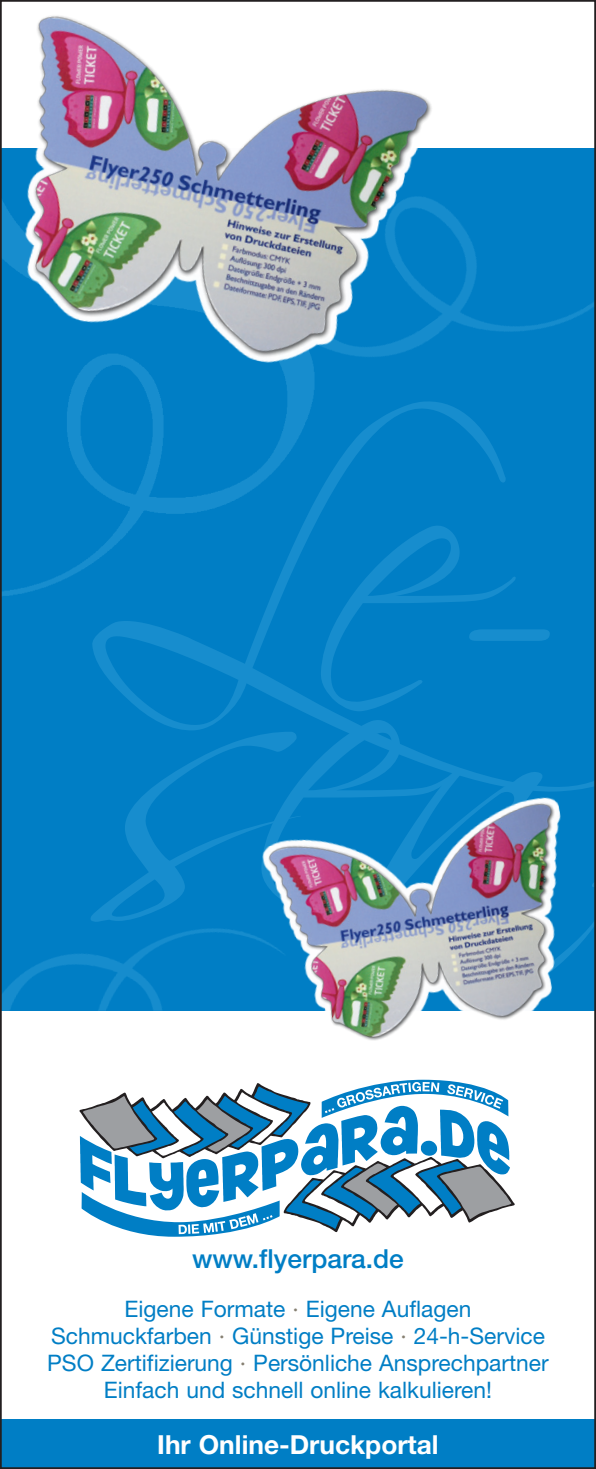
<style>
.page{position:relative;width:596px;height:1469px;background:#fff}
.page>*{position:absolute;margin:0;border:0;box-sizing:border-box;transform-origin:0 0}
.t1{font:424.2px "Scriptina";color:#178dce}
.t2{font:700 26.25px "Helvetica Neue LT Std";color:#fff}
.t3{font:500 26.25px "Helvetica Neue LT Std";color:#007ec5}
.t4{font:22.75px/27.3px "Helvetica Neue LT Std";color:#007ec5;text-align:center}
.s1{color:#868072}
</style>
<div class="page">
<div style="left:0;top:1419px;width:595px;height:49px;background:#007ec5"></div>
<div style="left:0;top:149px;width:595px;height:862px;background:#007ec5"></div>
<img style="left:456px;top:218px;width:136px;height:114px">
<img style="left:3px;top:416px;width:305px;height:180px">
<img style="left:3px;top:928px;width:242px;height:82px">
<img style="left:3px;top:16px;width:453px;height:400px">
<svg style="left:79px;top:1082px;width:435px;height:154px"></svg>
<img style="left:245px;top:797px;width:316px;height:285px">
<h1 class="t1" style="left:82px;top:317px;width:574px">Le -</h1>
<h1 class="t1" style="left:91px;top:511px;width:460px">sen</h1>
<p class="t3" style="left:192px;top:1243px;width:213px">www.flyerpara.de</p>
<p class="t4" style="left:47px;top:1294px;width:502px">Eigene Formate <span class="s1">·</span> Eigene Auflagen Schmuckfarben <span class="s1">·</span> Günstige Preise <span class="s1">·</span> 24-h-Service PSO Zertifizierung <span class="s1">·</span> Persönliche Ansprechpartner Einfach und schnell online kalkulieren!</p>
<p class="t2" style="left:157px;top:1428px;width:283px">Ihr Online-Druckportal</p>
</div>
